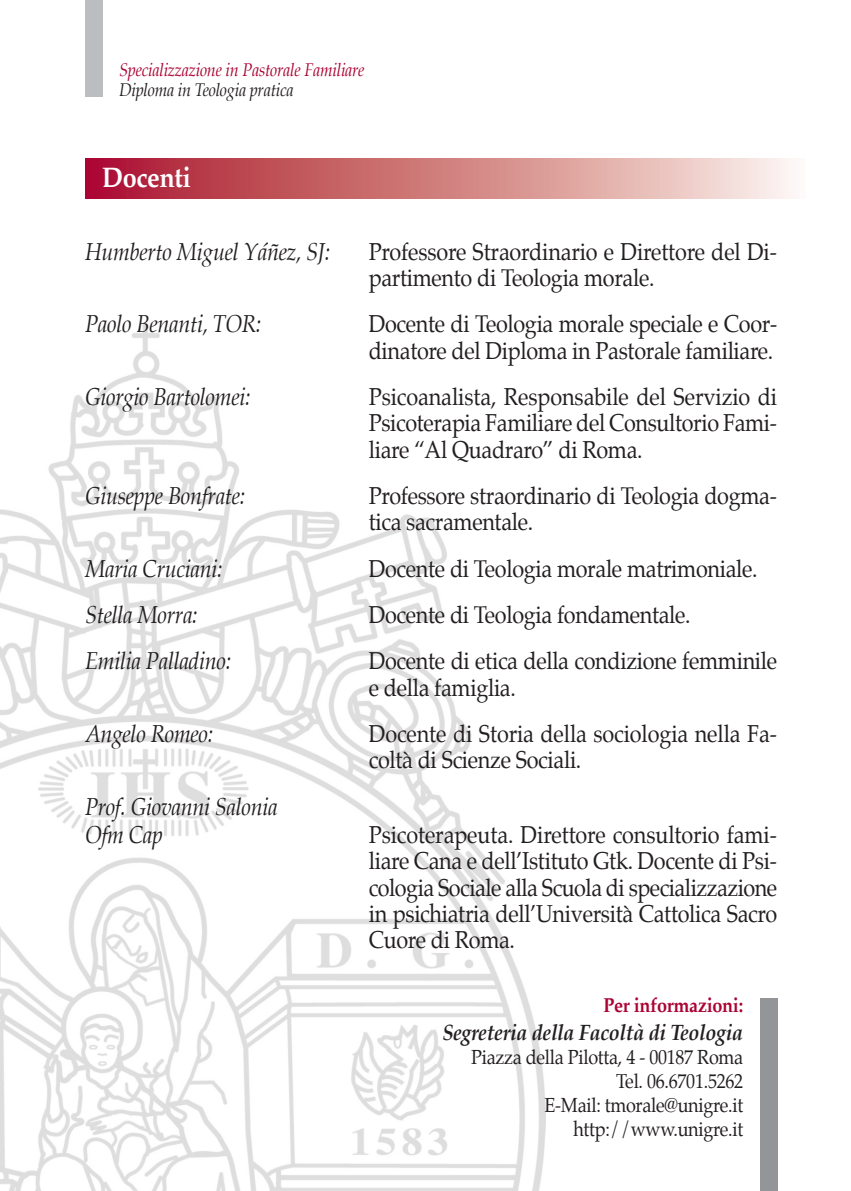
<style>
.page{position:relative;width:851px;height:1191px;background:#fff}
.page>*{position:absolute;margin:0;border:0;box-sizing:border-box;transform-origin:0 0}
.t1{font:700 28px "Palatino";letter-spacing:-.015em;color:#fff;scale:.9 1}
.t2{font:24px/26.4px "Palatino";letter-spacing:-.015em;color:#231f20;scale:.9 1}
.t3{font:italic 24px/28.2px "Palatino";letter-spacing:-.015em;color:#231f20;scale:.9 1}
.t4{font:italic 700 22px "Palatino";letter-spacing:-.015em;color:#231f20;scale:.9 1}
.t5{font:20px/24px "Palatino";letter-spacing:-.015em;color:#231f20;text-align:right;scale:.9 1}
.t6{font:700 20px "Palatino";letter-spacing:-.015em;color:#ab0333;scale:.9 1}
.t7{font:italic 18px "Palatino";letter-spacing:-.015em;color:#ab0333;scale:.9 1}
.t8{font:italic 18px "Palatino";letter-spacing:-.015em;color:#231f20;scale:.9 1}
</style>
<div class="page">
<img style="left:0;top:324px;width:545px;height:867px">
<div style="left:85px;top:0;width:17px;height:96px;background:#bcbdc0"></div>
<div style="left:760px;top:998px;width:17px;height:193px;background:#939598"></div>
<svg style="left:85px;top:159px;width:706px;height:39px;background:#d17f83"></svg>
<p class="t7" style="left:119px;top:61px;width:274px">Specializzazione in Pastorale Familiare</p>
<p class="t8" style="left:119px;top:81px;width:195px">Diploma in Teologia pratica</p>
<p class="t1" style="left:102px;top:164px;width:100px">Docenti</p>
<p class="t3" style="left:85px;top:239px;width:274px">Humberto Miguel Yáñez, SJ:</p>
<p class="t2" style="left:369px;top:240px;width:455px">Professore Straordinario e Direttore del Di&shy;partimento di Teologia morale.</p>
<p class="t3" style="left:85px;top:312px;width:197px">Paolo Benanti, TOR:</p>
<p class="t2" style="left:369px;top:312px;width:455px">Docente di Teologia morale speciale e Coor&shy;dinatore del Diploma in Pastorale familiare.</p>
<p class="t3" style="left:85px;top:384px;width:185px">Giorgio Bartolomei:</p>
<p class="t2" style="left:369px;top:385px;width:455px;text-align:justify">Psicoanalista, Responsabile del Servizio di Psicoterapia Familiare del Consultorio Fami&shy;liare “Al Quadraro” di Roma.</p>
<p class="t3" style="left:85px;top:483px;width:179px">Giuseppe Bonfrate:</p>
<p class="t2" style="left:369px;top:484px;width:455px">Professore straordinario di Teologia dogma&shy;tica sacramentale.</p>
<p class="t3" style="left:85px;top:556px;width:154px">Maria Cruciani:</p>
<p class="t2" style="left:369px;top:557px;width:433px">Docente di Teologia morale matrimoniale.</p>
<p class="t3" style="left:85px;top:602px;width:126px">Stella Morra:</p>
<p class="t2" style="left:369px;top:603px;width:359px">Docente di Teologia fondamentale.</p>
<p class="t3" style="left:85px;top:648px;width:164px">Emilia Palladino:</p>
<p class="t2" style="left:369px;top:649px;width:455px">Docente di etica della condizione femminile e della famiglia.</p>
<p class="t3" style="left:85px;top:721px;width:144px">Angelo Romeo:</p>
<p class="t2" style="left:369px;top:722px;width:455px">Docente di Storia della sociologia nella Fa&shy;coltà di Scienze Sociali.</p>
<p class="t3" style="left:85px;top:794px;width:216px">Prof. Giovanni Salonia<br>Ofm Cap</p>
<p class="t2" style="left:368px;top:823px;width:455px;text-align:justify">Psicoterapeuta. Direttore consultorio fami&shy;liare Cana e dell’Istituto Gtk. Docente di Psi&shy;cologia Sociale alla Scuola di specializzazione in psichiatria dell’Università Cattolica Sacro Cuore di Roma.</p>
<p class="t6" style="left:603px;top:995px;width:157px">Per informazioni:</p>
<p class="t4" style="left:442px;top:1021px;width:336px">Segreteria della Facoltà di Teologia</p>
<p class="t5" style="left:471px;top:1046px;width:304px">Piazza della Pilotta, 4 - 00187 Roma<br>Tel. 06.6701.5262<br>E-Mail: tmorale@unigre.it http://www.unigre.it</p>
</div>
